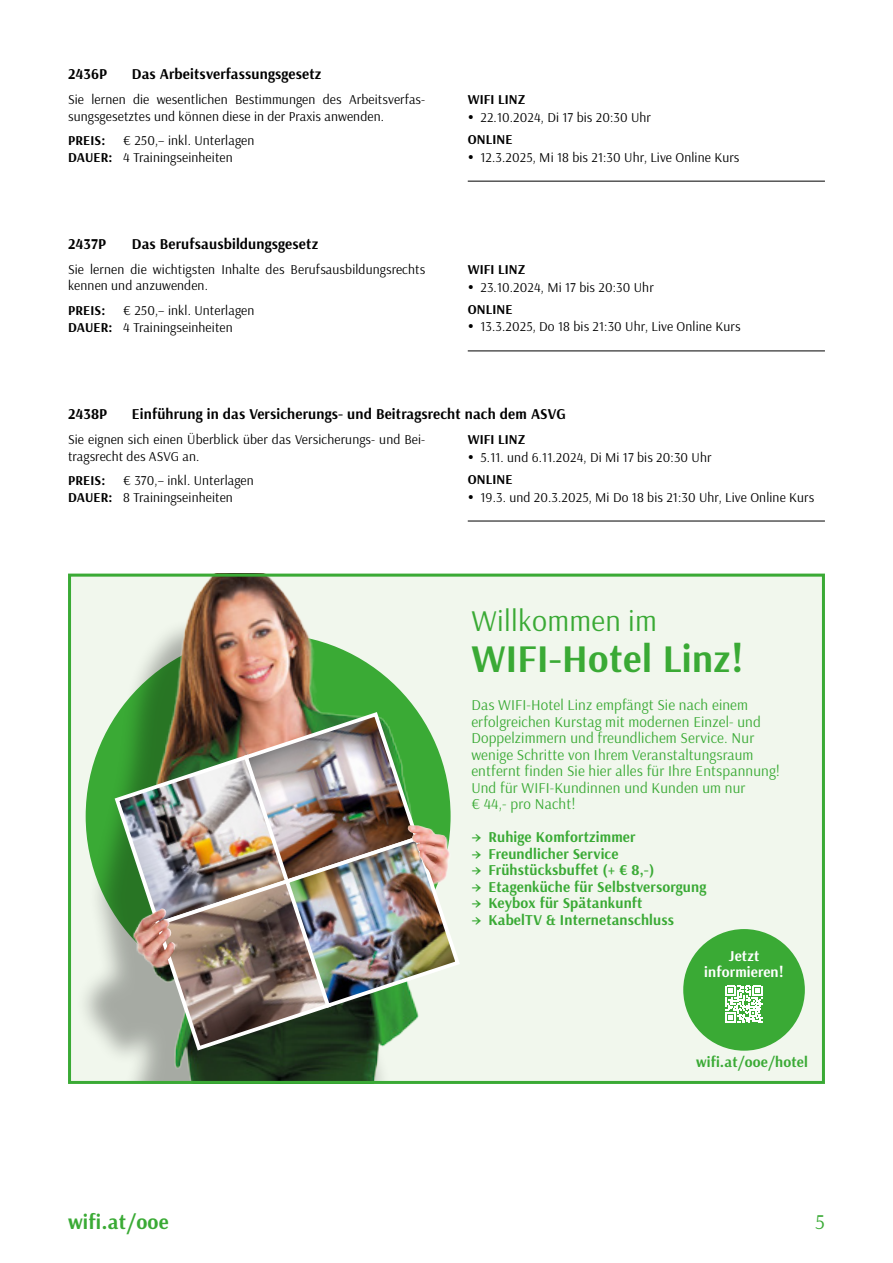
<style>
.page{position:relative;width:893px;height:1263px;background:#fff}
.page>*{position:absolute;margin:0;border:0;box-sizing:border-box;transform-origin:0 0}
.t1{font:700 39px "Arsenal";letter-spacing:.01em;color:#3aaa35}
.t2{font:30px "Arsenal";letter-spacing:.01em;color:#3aaa35}
.t3{font:700 21px "Arsenal";letter-spacing:.01em;color:#3aaa35}
.t4{font:21px "Arsenal";color:#3aaa35}
.t5{font:15px/16.5px "Arsenal";letter-spacing:.01em;color:#3aaa35}
.t6{font:700 15px "Arsenal";letter-spacing:.01em;color:#3aaa35}
.t7{font:700 15px "Arsenal";letter-spacing:.01em;color:#000}
.t8{font:700 15px/16.5px "Arsenal";letter-spacing:.01em;color:#fff;text-align:center}
.t9{font:13.5px/16.5px "Arsenal";letter-spacing:.01em;color:#000}
.t10{font:700 13.5px "Arsenal";letter-spacing:.01em;color:#000}
.s1{font-weight:700}
</style>
<div class="page">
<hr style="left:468px;top:181px;width:357px;height:1px;background:#000">
<hr style="left:468px;top:351px;width:357px;height:1px;background:#000">
<hr style="left:468px;top:521px;width:357px;height:1px;background:#000">
<div style="left:68px;top:574px;width:757px;height:510px;background:#f1f7ed"></div>
<img style="left:84px;top:578px;width:333px;height:502px">
<img style="left:112px;top:710px;width:348px;height:343px">
<img style="left:134px;top:825px;width:316px;height:136px">
<div style="left:683px;top:929px;width:122px;height:122px;background:#3aaa35;border-radius:50%"></div>
<svg style="left:725px;top:985px;width:38px;height:38px"></svg>
<div style="left:68px;top:574px;width:757px;height:510px;border:3px solid #3aaa35"></div>
<p class="t7" style="left:68px;top:63px;width:41px">2436P</p>
<p class="t7" style="left:132px;top:63px;width:191px">Das Arbeitsverfassungsgesetz</p>
<p class="t9" style="left:68px;top:91px;width:359px">Sie lernen die wesentlichen Bestimmungen des Arbeitsverfas&shy;sungsgesetztes und können diese in der Praxis anwenden.</p>
<p class="t10" style="left:68px;top:131px;width:39px">PREIS:</p>
<p class="t9" style="left:68px;top:132px;width:188px;text-indent:55px">€ 250,– inkl. Unterlagen<br><span class="s1">DAUER:</span> 4 Trainingseinheiten</p>
<p class="t7" style="left:68px;top:233px;width:39px">2437P</p>
<p class="t7" style="left:132px;top:233px;width:188px">Das Berufsausbildungsgesetz</p>
<p class="t9" style="left:68px;top:261px;width:359px">Sie lernen die wichtigsten Inhalte des Berufsausbildungsrechts kennen und anzuwenden.</p>
<p class="t10" style="left:68px;top:301px;width:39px">PREIS:</p>
<p class="t9" style="left:68px;top:302px;width:188px;text-indent:55px">€ 250,– inkl. Unterlagen<br><span class="s1">DAUER:</span> 4 Trainingseinheiten</p>
<p class="t10" style="left:468px;top:90px;width:59px">WIFI LINZ</p>
<p class="t9" style="left:480px;top:109px;width:172px">22.10.2024, Di 17 bis 20:30 Uhr</p>
<p class="t10" style="left:468px;top:130px;width:46px">ONLINE</p>
<p class="t9" style="left:480px;top:149px;width:260px">12.3.2025, Mi 18 bis 21:30 Uhr, Live Online Kurs</p>
<p class="t10" style="left:468px;top:260px;width:59px">WIFI LINZ</p>
<p class="t9" style="left:480px;top:279px;width:175px">23.10.2024, Mi 17 bis 20:30 Uhr</p>
<p class="t10" style="left:468px;top:300px;width:46px">ONLINE</p>
<p class="t9" style="left:480px;top:318px;width:261px">13.3.2025, Do 18 bis 21:30 Uhr, Live Online Kurs</p>
<p class="t7" style="left:68px;top:403px;width:41px">2438P</p>
<p class="t7" style="left:132px;top:403px;width:435px">Einführung in das Versicherungs- und Beitragsrecht nach dem ASVG</p>
<p class="t9" style="left:68px;top:431px;width:359px">Sie eignen sich einen Überblick über das Versicherungs- und Bei&shy;tragsrecht des ASVG an.</p>
<p class="t10" style="left:68px;top:471px;width:39px">PREIS:</p>
<p class="t10" style="left:468px;top:430px;width:59px">WIFI LINZ</p>
<p class="t9" style="left:480px;top:449px;width:233px">5.11. und 6.11.2024, Di Mi 17 bis 20:30 Uhr</p>
<p class="t10" style="left:468px;top:470px;width:46px">ONLINE</p>
<p class="t9" style="left:480px;top:488px;width:335px">19.3. und 20.3.2025, Mi Do 18 bis 21:30 Uhr, Live Online Kurs</p>
<p class="t9" style="left:68px;top:472px;width:187px;text-indent:55px">€ 370,– inkl. Unterlagen<br><span class="s1">DAUER:</span> 8 Trainingseinheiten</p>
<h2 class="t2" style="left:471px;top:601px;width:187px">Willkommen im</h2>
<h1 class="t1" style="left:471px;top:631px;width:274px">WIFI-Hotel Linz!</h1>
<p class="t5" style="left:471px;top:697px;width:310px">Das WIFI-Hotel Linz empfängt Sie nach einem erfolgreichen Kurstag mit modernen Einzel- und Doppelzimmern und freundlichem Service. Nur wenige Schritte von Ihrem Veranstaltungsraum entfernt finden Sie hier alles für Ihre Entspannung!<br>Und für WIFI-Kundinnen und Kunden um nur<br>€ 44,- pro Nacht!</p>
<p class="t6" style="left:471px;top:827px;width:166px">→ Ruhige Komfortzimmer</p>
<p class="t6" style="left:471px;top:843px;width:149px">→ Freundlicher Service</p>
<p class="t6" style="left:471px;top:860px;width:185px">→ Frühstücksbuffet (+ € 8,-)</p>
<p class="t6" style="left:471px;top:876px;width:236px">→ Etagenküche für Selbstversorgung</p>
<p class="t6" style="left:471px;top:893px;width:173px">→ Keybox für Spätankunft</p>
<p class="t6" style="left:471px;top:909px;width:204px">→ KabelTV &amp; Internetanschluss</p>
<p class="t8" style="left:704px;top:947px;width:81px">Jetzt informieren!</p>
<p class="t6" style="left:696px;top:1051px;width:113px">wifi.at/ooe/hotel</p>
<h3 class="t3" style="left:68px;top:1207px;width:102px">wifi.at/ooe</h3>
<h3 class="t4" style="left:815px;top:1207px;width:11px">5</h3>
</div>
